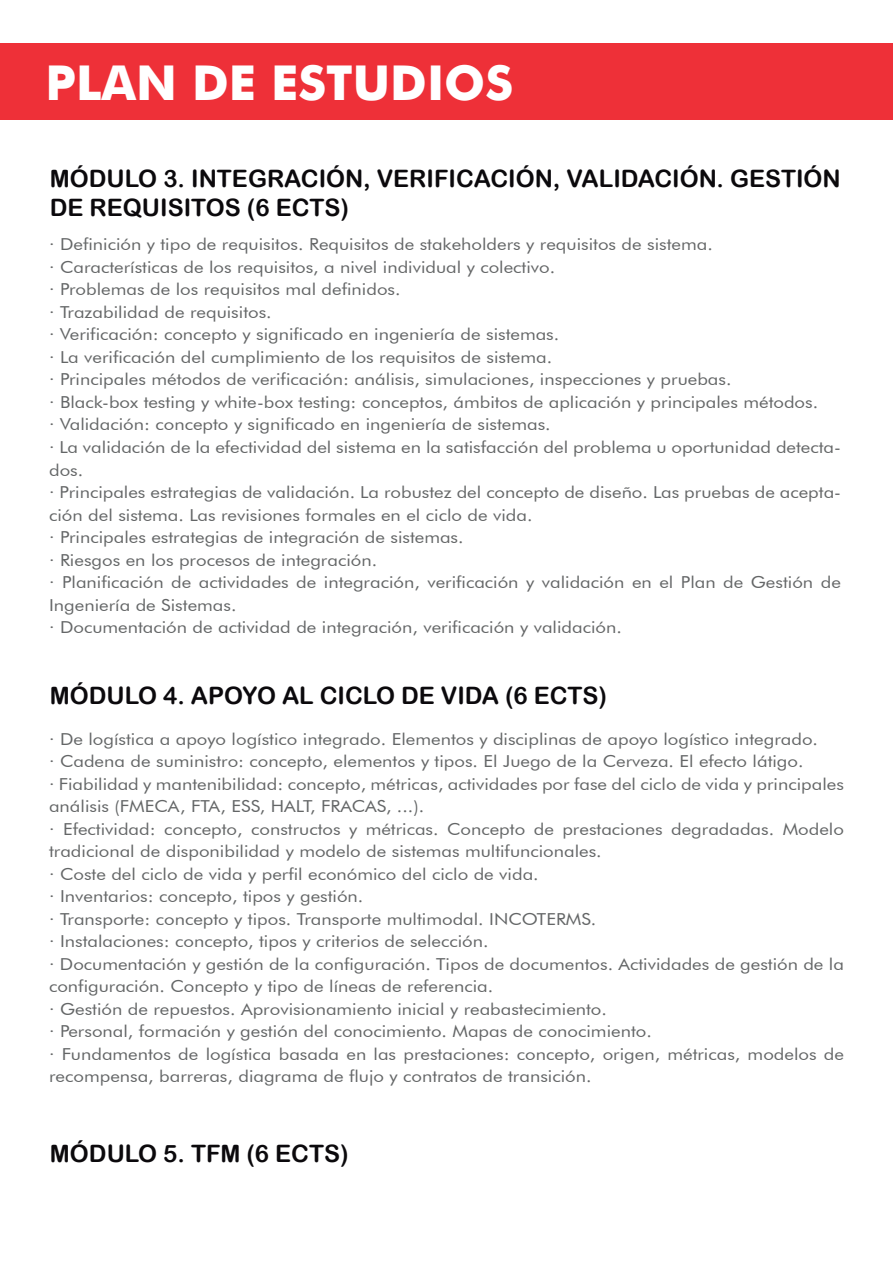
<style>
.page{position:relative;width:893px;height:1263px;background:#fff}
.page>*{position:absolute;margin:0;border:0;box-sizing:border-box;transform-origin:0 0}
.t1{font:700 48px "Futura";color:#fff}
.t2{font:24px/28.8px "Arial Rounded MT Bold";color:#0b090c}
.t3{font:16.5px/22.5px "Futura BT";color:#646667;scale:1.12 1}
</style>
<div class="page">
<div style="left:0;top:44px;width:893px;height:76px;background:#ee3038"></div>
<h1 class="t1" style="left:46px;top:48px;width:469px">PLAN DE ESTUDIOS</h1>
<h2 class="t2" style="left:50px;top:163px;width:792px">MÓDULO 3. INTEGRACIÓN, VERIFICACIÓN, VALIDACIÓN. GESTIÓN<br>DE REQUISITOS (6 ECTS)</h2>
<p class="t3" style="left:49px;top:233px;width:709px">· Definición y tipo de requisitos. Requisitos de stakeholders y requisitos de sistema.<br>· Características de los requisitos, a nivel individual y colectivo.<br>· Problemas de los requisitos mal definidos.<br>· Trazabilidad de requisitos.<br>· Verificación: concepto y significado en ingeniería de sistemas.<br>· La verificación del cumplimiento de los requisitos de sistema.<br>· Principales métodos de verificación: análisis, simulaciones, inspecciones y pruebas.<br>· Black-box testing y white-box testing: conceptos, ámbitos de aplicación y principales métodos.<br>· Validación: concepto y significado en ingeniería de sistemas.<br>· La validación de la efectividad del sistema en la satisfacción del problema u oportunidad detecta&shy;dos.<br>· Principales estrategias de validación. La robustez del concepto de diseño. Las pruebas de acepta&shy;ción del sistema. Las revisiones formales en el ciclo de vida.<br>· Principales estrategias de integración de sistemas.<br>· Riesgos en los procesos de integración.<br>· Planificación de actividades de integración, verificación y validación en el Plan de Gestión de Ingeniería de Sistemas.<br>· Documentación de actividad de integración, verificación y validación.</p>
<h2 class="t2" style="left:50px;top:681px;width:559px">MÓDULO 4. APOYO AL CICLO DE VIDA (6 ECTS)</h2>
<p class="t3" style="left:49px;top:727px;width:711px">· De logística a apoyo logístico integrado. Elementos y disciplinas de apoyo logístico integrado.<br>· Cadena de suministro: concepto, elementos y tipos. El Juego de la Cerveza. El efecto látigo.<br>· Fiabilidad y mantenibilidad: concepto, métricas, actividades por fase del ciclo de vida y principales análisis (FMECA, FTA, ESS, HALT, FRACAS, ...).<br>· Efectividad: concepto, constructos y métricas. Concepto de prestaciones degradadas. Modelo tradicional de disponibilidad y modelo de sistemas multifuncionales.<br>· Coste del ciclo de vida y perfil económico del ciclo de vida.<br>· Inventarios: concepto, tipos y gestión.<br>· Transporte: concepto y tipos. Transporte multimodal. INCOTERMS.<br>· Instalaciones: concepto, tipos y criterios de selección.<br>· Documentación y gestión de la configuración. Tipos de documentos. Actividades de gestión de la configuración. Concepto y tipo de líneas de referencia.<br>· Gestión de repuestos. Aprovisionamiento inicial y reabastecimiento.<br>· Personal, formación y gestión del conocimiento. Mapas de conocimiento.<br>· Fundamentos de logística basada en las prestaciones: concepto, origen, métricas, modelos de recompensa, barreras, diagrama de flujo y contratos de transición.</p>
<h2 class="t2" style="left:50px;top:1138px;width:300px">MÓDULO 5. TFM (6 ECTS)</h2>
</div>
